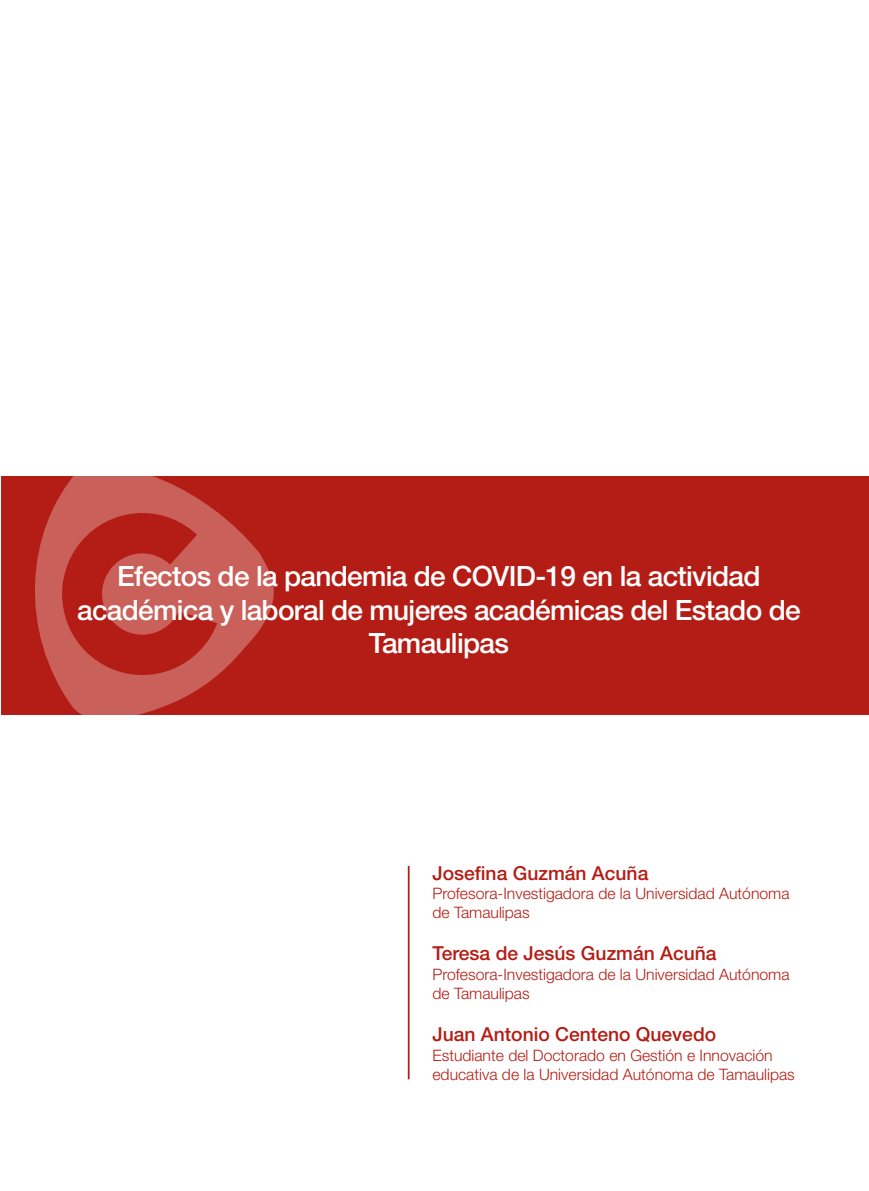
<style>
.page{position:relative;width:869px;height:1191px;background:#fff}
.page>*{position:absolute;margin:0;border:0;box-sizing:border-box;transform-origin:0 0}
.t1{font:500 28px/33.6px "Helvetica Neue LT Std";letter-spacing:-.025em;color:#fff;text-align:center}
.t2{font:500 19.25px "Helvetica Neue LT Std";color:#b41d15}
.t3{font:300 15.75px/19.2px "Helvetica Neue LT Std";color:#b41d15}
</style>
<div class="page">
<div style="left:1px;top:476px;width:867px;height:238px;background:#b41d15"></div>
<svg style="left:33px;top:476px;width:241px;height:239px;fill:#ca605a"></svg>
<hr style="left:407px;top:866px;width:2px;height:213px;background:#b41d15">
<h1 class="t1" style="left:77px;top:559px;width:724px">Efectos de la pandemia de COVID-19 en la actividad académica y laboral de mujeres académicas del Estado de<br>Tamaulipas</h1>
<p class="t2" style="left:432px;top:861px;width:217px">Josefina Guzmán Acuña</p>
<p class="t3" style="left:432px;top:883px;width:358px">Profesora-Investigadora de la Universidad Autónoma de Tamaulipas</p>
<p class="t2" style="left:432px;top:942px;width:285px">Teresa de Jesús Guzmán Acuña</p>
<p class="t3" style="left:432px;top:964px;width:358px">Profesora-Investigadora de la Universidad Autónoma de Tamaulipas</p>
<p class="t2" style="left:432px;top:1023px;width:285px">Juan Antonio Centeno Quevedo</p>
<p class="t3" style="left:432px;top:1045px;width:364px">Estudiante del Doctorado en Gestión e Innovación educativa de la Universidad Autónoma de Tamaulipas</p>
</div>
